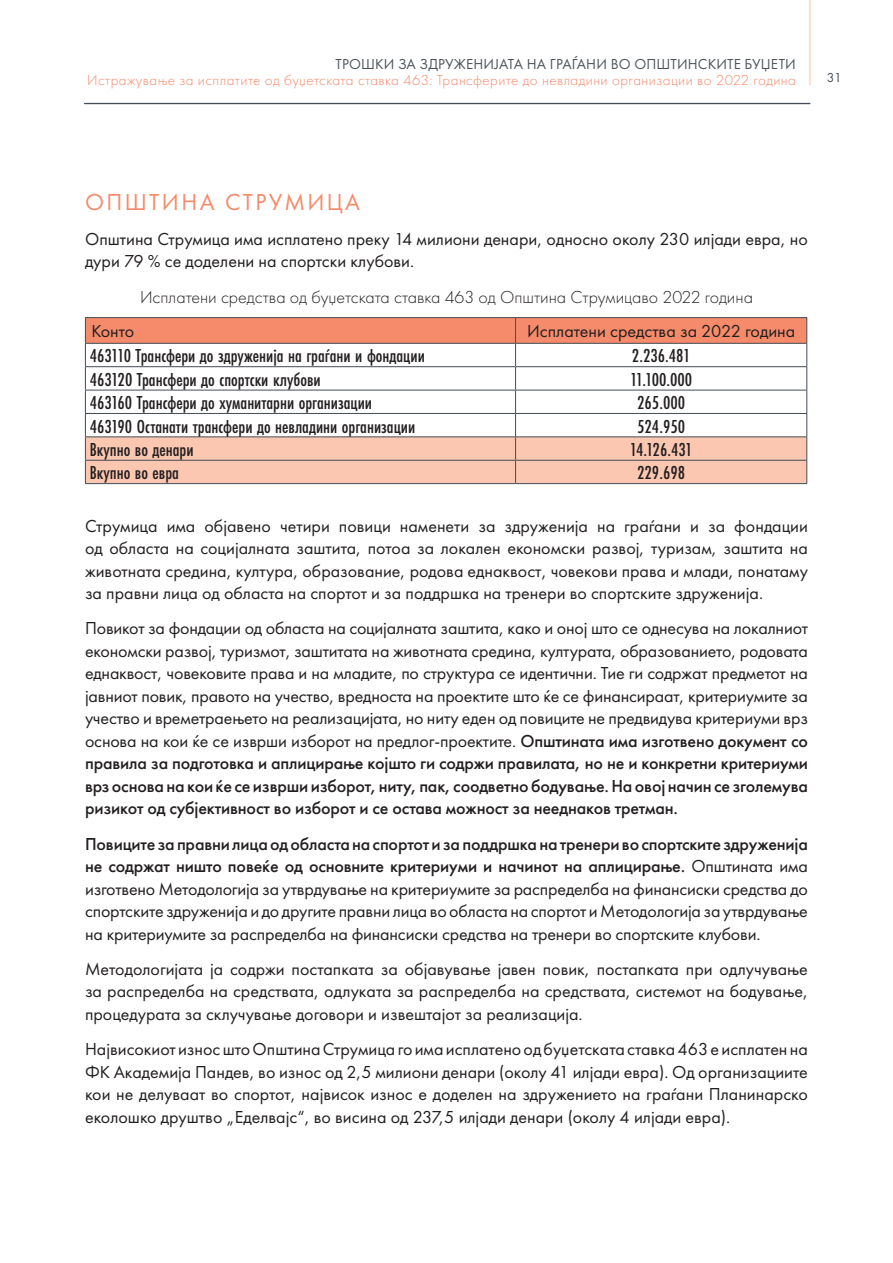
<style>
.page{position:relative;width:893px;height:1263px;background:#fff}
.page>*{position:absolute;margin:0;border:0;box-sizing:border-box;transform-origin:0 0}
.pod_naslovi{font:24px "Futura PT";letter-spacing:.1em;color:#f58b6a}
.t1{font:500 19.5px "Futura PT Cond";color:#231f20}
.t2{font:18px/22.5px "Futura PT";color:#231f20;text-align:justify}
.t3{font:300 18px "Futura PT";color:#231f20}
.t4{font:300 15px "Futura PT";letter-spacing:.03em;color:#f58768}
.t5{font:15px "Futura PT";letter-spacing:.01em;color:#4e555a}
.t6{font:13.5px "Futura PT";color:#444c57}
.s1{font-weight:500}
</style>
<div class="page">
<hr style="left:809px;top:0;width:2px;height:85px;background:#fdd8c0">
<hr style="left:84px;top:103px;width:726px;height:1px;background:#444c57">
<hr style="left:85px;top:317px;width:431px;height:1px;background:#444c57">
<hr style="left:516px;top:317px;width:291px;height:1px;background:#444c57">
<svg style="left:85px;top:318px;width:722px;height:166px"></svg>
<hr style="left:85px;top:343px;width:431px;height:1px;background:#444c57">
<hr style="left:516px;top:343px;width:291px;height:1px;background:#444c57">
<p class="t5" style="left:336px;top:55px;width:462px">ТРОШКИ ЗА ЗДРУЖЕНИЈАТА НА ГРАЃАНИ ВО ОПШТИНСКИТЕ БУЏЕТИ</p>
<p class="t4" style="left:87px;top:72px;width:710px">Истражување за исплатите од буџетската ставка 463: Трансферите до невладини организации во 2022 година</p>
<p class="t6" style="left:827px;top:69px;width:16px">31</p>
<p class="pod_naslovi" style="left:85px;top:187px;width:277px">ОПШТИНА СТРУМИЦА</p>
<p class="t2" style="left:85px;top:228px;width:724px">Општина Струмица има исплатено преку 14 милиони денари, односно околу 230 илјади евра, но дури 79 % се доделени на спортски клубови.</p>
<p class="t3" style="left:140px;top:286px;width:614px">Исплатени средства од буџетската ставка 463 од Општина Струмицаво 2022 година</p>
<p class="t2" style="left:91px;top:320px;width:44px">Конто</p>
<p class="t2" style="left:527px;top:320px;width:270px">Исплатени средства за 2022 година</p>
<p class="t1" style="left:90px;top:344px;width:337px">463110 Трансфери до здруженија на граѓани и фондации</p>
<p class="t1" style="left:632px;top:344px;width:60px">2.236.481</p>
<p class="t1" style="left:90px;top:368px;width:233px">463120 Трансфери до спортски клубови</p>
<p class="t1" style="left:630px;top:368px;width:64px">11.100.000</p>
<p class="t1" style="left:90px;top:391px;width:284px">463160 Трансфери до хуманитарни организации</p>
<p class="t1" style="left:637px;top:391px;width:50px">265.000</p>
<p class="t1" style="left:90px;top:415px;width:327px">463190 Останати трансфери до невладини организации</p>
<p class="t1" style="left:637px;top:415px;width:50px">524.950</p>
<p class="t1" style="left:90px;top:438px;width:105px">Вкупно во денари</p>
<p class="t1" style="left:630px;top:438px;width:64px">14.126.431</p>
<p class="t1" style="left:90px;top:461px;width:91px">Вкупно во евра</p>
<p class="t1" style="left:637px;top:461px;width:50px">229.698</p>
<p class="t2" style="left:85px;top:514px;width:724px">Струмица има објавено четири повици наменети за здруженија на граѓани и за фондации од областа на социјалната заштита, потоа за локален економски развој, туризам, заштита на животната средина, култура, образование, родова еднаквост, човекови права и млади, понатаму за правни лица од областа на спортот и за поддршка на тренери во спортските здруженија.</p>
<p class="t2" style="left:85px;top:617px;width:724px">Повикот за фондации од областа на социјалната заштита, како и оној што се однесува на локалниот економски развој, туризмот, заштитата на животната средина, културата, образованието, родовата еднаквост, човековите права и на младите, по структура се идентични. Тие ги содржат предметот на јавниот повик, правото на учество, вредноста на проектите што ќе се финансираат, критериумите за учество и времетраењето на реализацијата, но ниту еден од повиците не предвидува критериуми врз основа на кои ќе се изврши изборот на предлог-проектите. <span class="s1">Општината има изготвено документ со правила за подготовка и аплицирање којшто ги содржи правилата, но не и конкретни критериуми врз основа на кои ќе се изврши изборот, ниту, пак, соодветно бодување. На овој начин се зголемува ризикот од субјективност во изборот и се остава можност за нееднаков третман.</span></p>
<p class="t2" style="left:85px;top:832px;width:724px"><span class="s1">Повиците за правни лица од областа на спортот и за поддршка на тренери во спортските здруженија не содржат ништо повеќе од основните критериуми и начинот на аплицирање.</span> Општината има изготвено Методологија за утврдување на критериумите за распределба на финансиски средства до спортските здруженија и до другите правни лица во областа на спортот и Методологија за утврдување на критериумите за распределба на финансиски средства на тренери во спортските клубови.</p>
<p class="t2" style="left:85px;top:957px;width:724px">Методологијата ја содржи постапката за објавување јавен повик, постапката при одлучување за распределба на средствата, одлуката за распределба на средствата, системот на бодување, процедурата за склучување договори и извештајот за реализација.</p>
<p class="t2" style="left:85px;top:1038px;width:724px">Највисокиот износ што Општина Струмица го има исплатено од буџетската ставка 463 е исплатен на ФК Академија Пандев, во износ од 2,5 милиони денари (околу 41 илјади евра). Од организациите кои не делуваат во спортот, највисок износ е доделен на здружението на граѓани Планинарско еколошко друштво „Еделвајс“, во висина од 237,5 илјади денари (околу 4 илјади евра).</p>
</div>
